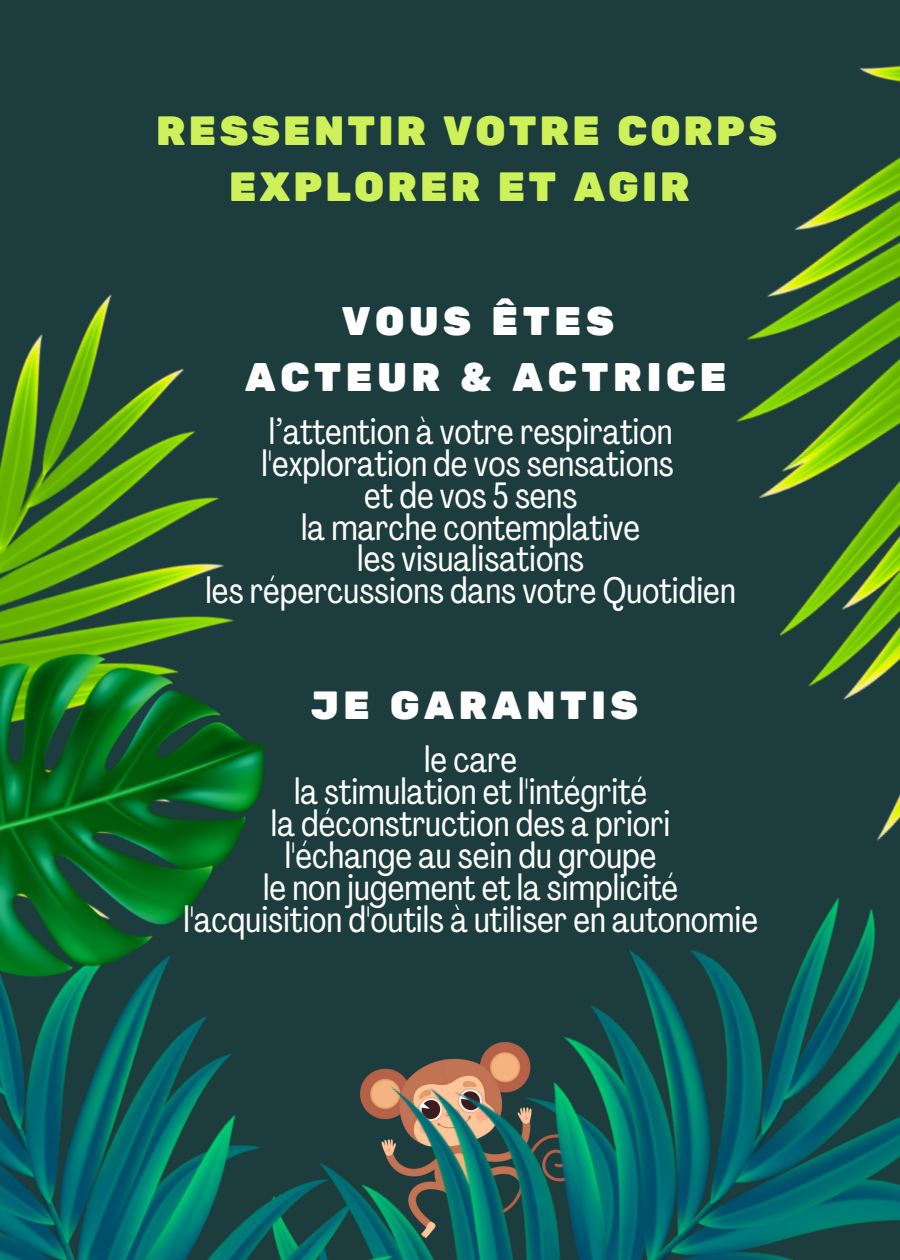
<style>
.page{position:relative;width:900px;height:1260px;background:#1c3c3d}
.page>*{position:absolute;margin:0;border:0;box-sizing:border-box;transform-origin:0 0}
.t1{font:40.75px "Rubik One";letter-spacing:.06em;color:#cef058}
.t2{font:39.75px "Rubik One";letter-spacing:.1em;color:#fff}
.t3{font:39.25px "Rubik One";letter-spacing:.1em;color:#fff}
.t4{font:36.25px "Agrandir Tight";color:#fff}
</style>
<div class="page">
<img style="left:724px;top:1182px;width:176px;height:78px">
<img style="left:420px;top:1036px;width:304px;height:224px">
<img style="left:0;top:294px;width:420px;height:966px">
<img style="left:0;top:570px;width:320px;height:498px">
<img style="left:570px;top:65px;width:330px;height:1117px">
<p class="t1" style="left:156px;top:107px;width:623px">RESSENTIR VOTRE CORPS</p>
<p class="t1" style="left:229px;top:163px;width:463px">EXPLORER ET AGIR</p>
<p class="t2" style="left:342px;top:298px;width:274px">VOUS ÊTES</p>
<p class="t2" style="left:245px;top:354px;width:484px">ACTEUR &amp; ACTRICE</p>
<p class="t4" style="left:269px;top:417px;width:405px">l’attention à votre respiration</p>
<p class="t4" style="left:261px;top:449px;width:414px">l'exploration de vos sensations</p>
<p class="t4" style="left:364px;top:481px;width:215px">et de vos 5 sens</p>
<p class="t4" style="left:301px;top:512px;width:341px">la marche contemplative</p>
<p class="t4" style="left:357px;top:544px;width:228px">les visualisations</p>
<p class="t4" style="left:206px;top:576px;width:532px">les répercussions dans votre Quotidien</p>
<p class="t3" style="left:310px;top:682px;width:330px">JE GARANTIS</p>
<p class="t4" style="left:424px;top:745px;width:95px">le care</p>
<p class="t4" style="left:294px;top:777px;width:355px">la stimulation et l'intégrité</p>
<p class="t4" style="left:271px;top:809px;width:401px">la déconstruction des a priori</p>
<p class="t4" style="left:285px;top:841px;width:373px">l'échange au sein du groupe</p>
<p class="t4" style="left:263px;top:873px;width:417px">le non jugement et la simplicité</p>
<p class="t4" style="left:183px;top:905px;width:576px">l'acquisition d'outils à utiliser en autonomie</p>
</div>
